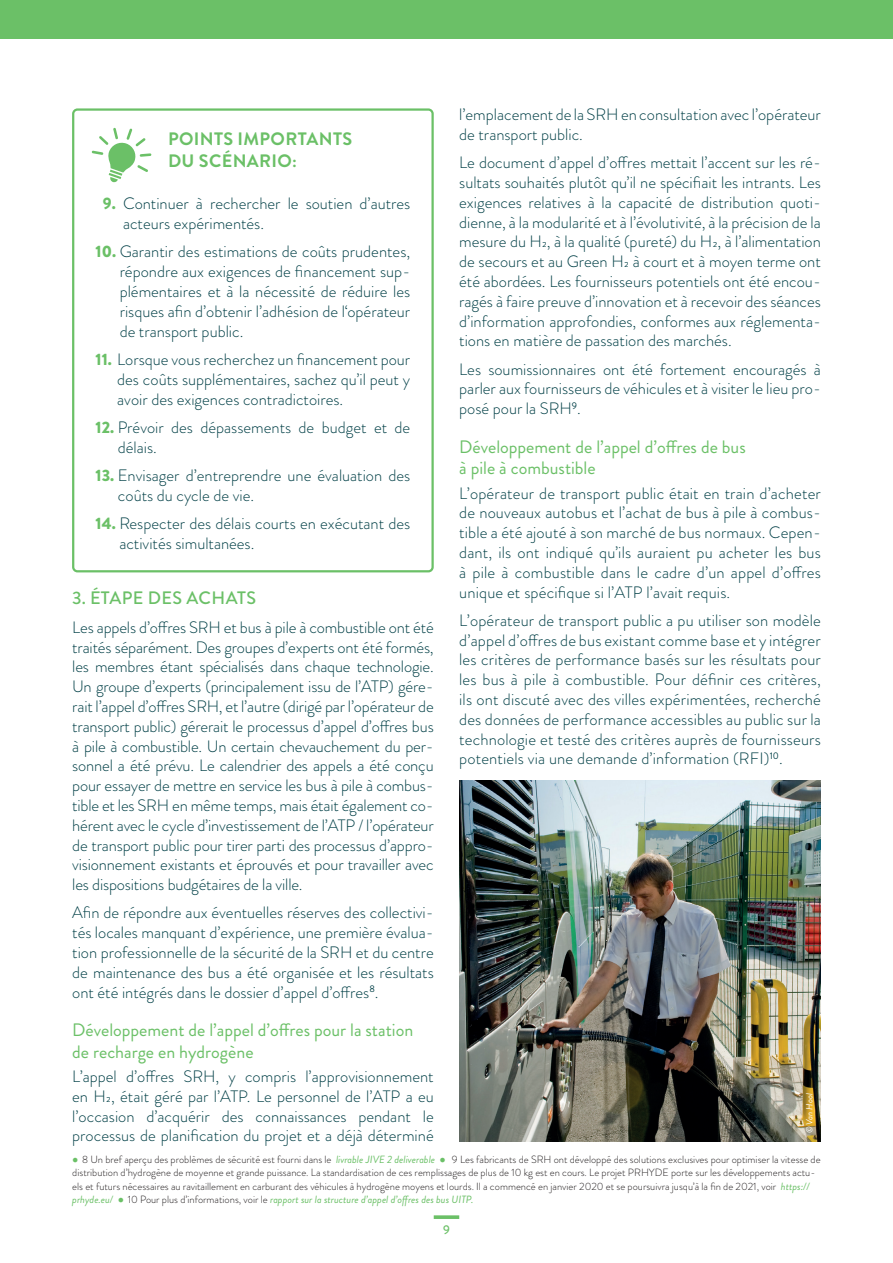
<style>
.page{position:relative;width:893px;height:1263px;background:#fff}
.page>*{position:absolute;margin:0;border:0;box-sizing:border-box;transform-origin:0 0}
._5_SUBTITLE_2{font:18px/21.6px "Brandon Grotesque";color:#6bc067}
._1_BOX_TITLE{font:700 18px/22.5px "Brandon Grotesque";letter-spacing:.02em;color:#6bc067}
._4_SUBTITLE_1{font:500 18px "Brandon Grotesque";letter-spacing:.02em;color:#6bc067}
._3_BODY_TEXT{font:300 16.5px/19.8px "Brandon Grotesque";color:#003f46;text-align:justify}
._2_Body_text_in_box{font:300 16.5px/19.8px "Brandon Grotesque";color:#003f46}
.t1{font:500 12.6px "Brandon Grotesque";color:#6bc067}
._7_FOOTNOTE{font:300 10.5px/13.5px "Brandon Grotesque";color:#231f20}
._2_COPYRIGHT_white{font:italic 9px "Brandon Grotesque";color:#fff}
.s1{font-weight:900;color:#6bc067}
.s2{font-family:"Verdana";font-weight:400;color:#6bc067}
.s3{font-weight:400;font-style:italic;color:#6bc067}
</style>
<div class="page">
<div style="left:0;top:0;width:893px;height:39px;background:#6bc067"></div>
<svg style="left:434px;top:1215px;width:25px;height:4px"></svg>
<img style="left:459px;top:780px;width:362px;height:362px">
<div style="left:72px;top:108px;width:362px;height:464px;border:2px solid #6bc067;border-radius:4px"></div>
<svg style="left:92px;top:128px;width:59px;height:55px"></svg>
<p class="_1_BOX_TITLE" style="left:168px;top:127px;width:186px">POINTS IMPORTANTS<br>DU SCÉNARIO:</p>
<p class="_2_Body_text_in_box" style="left:123px;top:194px;width:289px;text-indent:-20px"><span class="s1">9.</span> Continuer à rechercher le soutien d’autres acteurs expérimentés.</p>
<p class="_2_Body_text_in_box" style="left:120px;top:242px;width:292px;text-align:justify;text-indent:-24px"><span class="s1">10.</span> Garantir des estimations de coûts prudentes, répondre aux exigences de financement sup&shy;plémentaires et à la nécessité de réduire les risques afin d’obtenir l’adhésion de l‘opérateur de transport public.</p>
<p class="_2_Body_text_in_box" style="left:117px;top:349px;width:294px;text-align:justify;text-indent:-22px"><span class="s1">11.</span> Lorsque vous recherchez un financement pour des coûts supplémentaires, sachez qu’il peut y avoir des exigences contradictoires.</p>
<p class="_2_Body_text_in_box" style="left:118px;top:417px;width:294px;text-indent:-22px"><span class="s1">12.</span> Prévoir des dépassements de budget et de délais.</p>
<p class="_2_Body_text_in_box" style="left:118px;top:465px;width:294px;text-indent:-22px"><span class="s1">13.</span> Envisager d’entreprendre une évaluation des coûts du cycle de vie.</p>
<p class="_2_Body_text_in_box" style="left:119px;top:514px;width:292px;text-indent:-24px"><span class="s1">14.</span> Respecter des délais courts en exécutant des activités simultanées.</p>
<p class="_4_SUBTITLE_1" style="left:72px;top:586px;width:185px">3. ÉTAPE DES ACHATS</p>
<p class="_3_BODY_TEXT" style="left:72px;top:617px;width:363px">Les appels d’offres SRH et bus à pile à combustible ont été traités séparément. Des groupes d’experts ont été formés, les membres étant spécialisés dans chaque technologie.<br>Un groupe d’experts (principalement issu de l’ATP) gére&shy;rait l’appel d’offres SRH, et l’autre (dirigé par l’opérateur de transport public) gérerait le processus d’appel d’offres bus à pile à combustible. Un certain chevauchement du per&shy;sonnel a été prévu. Le calendrier des appels a été conçu pour essayer de mettre en service les bus à pile à combus&shy;tible et les SRH en même temps, mais était également co&shy;hérent avec le cycle d’investissement de l’ATP / l’opérateur de transport public pour tirer parti des processus d’appro&shy;visionnement existants et éprouvés et pour travailler avec les dispositions budgétaires de la ville.</p>
<p class="_3_BODY_TEXT" style="left:72px;top:903px;width:363px">Afin de répondre aux éventuelles réserves des collectivi&shy;tés locales manquant d’expérience, une première évalua&shy;tion professionnelle de la sécurité de la SRH et du centre de maintenance des bus a été organisée et les résultats ont été intégrés dans le dossier d’appel d’offres<sup>8</sup>.</p>
<p class="_5_SUBTITLE_2" style="left:72px;top:1019px;width:342px">Développement de l’appel d’offres pour la station de recharge en hydrogène</p>
<p class="_3_BODY_TEXT" style="left:72px;top:1066px;width:363px">L’appel d’offres SRH, y compris l’approvisionnement en H2, était géré par l’ATP. Le personnel de l’ATP a eu l’occasion d’acquérir des connaissances pendant le processus de planification du projet et a déjà déterminé</p>
<p class="_3_BODY_TEXT" style="left:459px;top:104px;width:363px">l’emplacement de la SRH en consultation avec l’opérateur de transport public.</p>
<p class="_3_BODY_TEXT" style="left:459px;top:153px;width:363px">Le document d’appel d’offres mettait l’accent sur les ré&shy;sultats souhaités plutôt qu’il ne spécifiait les intrants. Les exigences relatives à la capacité de distribution quoti&shy;dienne, à la modularité et à l’évolutivité, à la précision de la mesure du H2, à la qualité (pureté) du H2, à l’alimentation de secours et au Green H2 à court et à moyen terme ont été abordées. Les fournisseurs potentiels ont été encou&shy;ragés à faire preuve d’innovation et à recevoir des séances d’information approfondies, conformes aux réglementa&shy;tions en matière de passation des marchés.</p>
<p class="_3_BODY_TEXT" style="left:459px;top:359px;width:363px">Les soumissionnaires ont été fortement encouragés à parler aux fournisseurs de véhicules et à visiter le lieu pro&shy;posé pour la SRH<sup>9</sup>.</p>
<p class="_5_SUBTITLE_2" style="left:459px;top:436px;width:288px">Développement de l’appel d’offres de bus à pile à combustible</p>
<p class="_3_BODY_TEXT" style="left:459px;top:483px;width:363px">L’opérateur de transport public était en train d’acheter de nouveaux autobus et l’achat de bus à pile à combus&shy;tible a été ajouté à son marché de bus normaux. Cepen&shy;dant, ils ont indiqué qu’ils auraient pu acheter les bus à pile à combustible dans le cadre d’un appel d’offres unique et spécifique si l’ATP l’avait requis.</p>
<p class="_3_BODY_TEXT" style="left:459px;top:610px;width:363px">L’opérateur de transport public a pu utiliser son modèle d’appel d’offres de bus existant comme base et y intégrer les critères de performance basés sur les résultats pour les bus à pile à combustible. Pour définir ces critères, ils ont discuté avec des villes expérimentées, recherché des données de performance accessibles au public sur la technologie et testé des critères auprès de fournisseurs potentiels via une demande d’information (RFI)<sup>10</sup>.</p>
<p class="_2_COPYRIGHT_white" style="left:803px;top:1133px;width:41px;rotate:-90deg">© Van Hool</p>
<p class="_7_FOOTNOTE" style="left:72px;top:1152px;width:750px"><span class="s2">●</span> 8 Un bref aperçu des problèmes de sécurité est fourni dans le <span class="s3">livrable JIVE 2 deliverable</span> <span class="s2">●</span> 9 Les fabricants de SRH ont développé des solutions exclusives pour optimiser la vitesse de distribution d’hydrogène de moyenne et grande puissance. La standardisation de ces remplissages de plus de 10 kg est en cours. Le projet PRHYDE porte sur les développements actu&shy;els et futurs nécessaires au ravitaillement en carburant des véhicules à hydrogène moyens et lourds. Il a commencé en janvier 2020 et se poursuivra jusqu’à la fin de 2021, voir <span class="s3">https:// prhyde.eu/</span> <span class="s2">●</span> 10 Pour plus d’informations, voir le <span class="s3">rapport sur la structure d’appel d’offres des bus UITP.</span></p>
<p class="t1" style="left:443px;top:1221px;width:8px">9</p>
</div>
